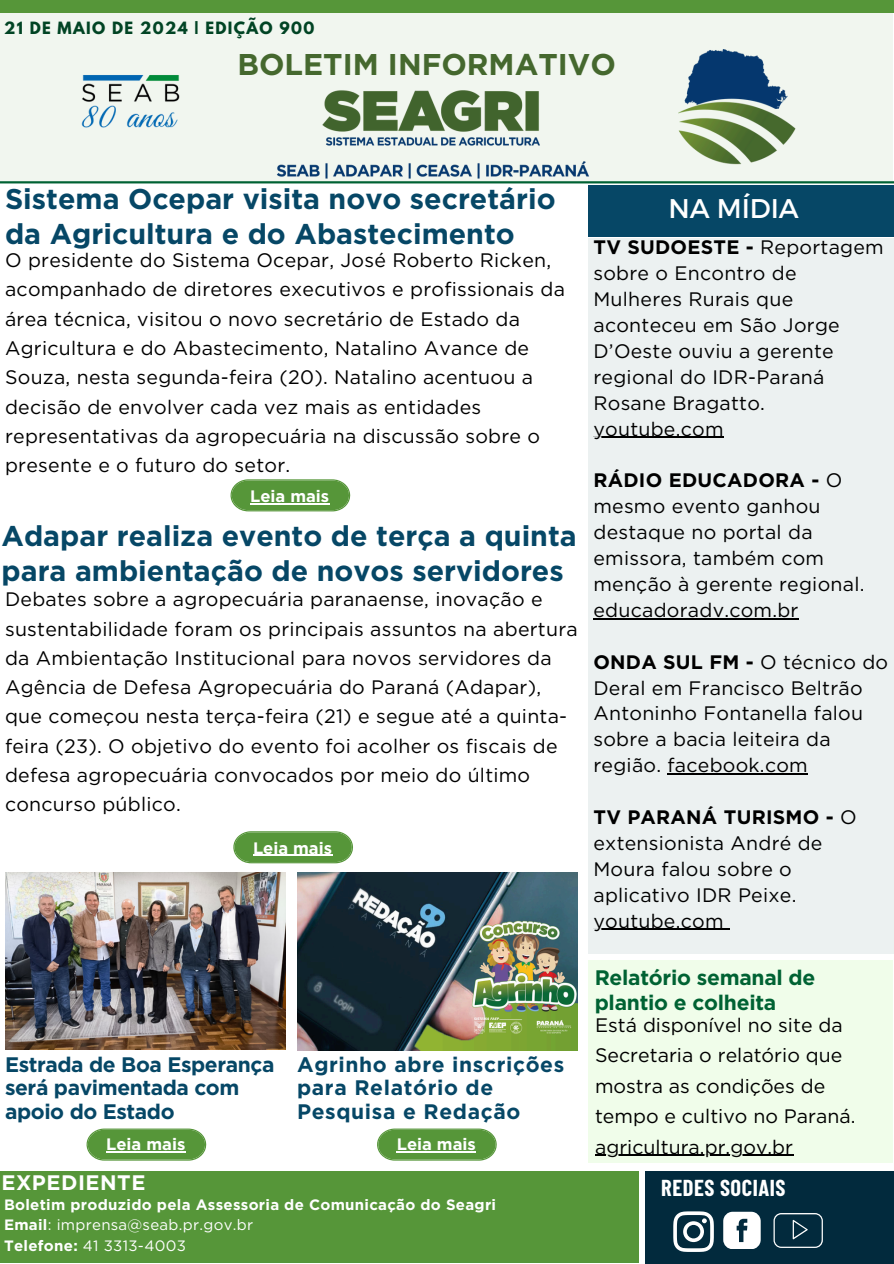
<style>
.page{position:relative;width:894px;height:1264px;background:#fff}
.page>*{position:absolute;margin:0;border:0;box-sizing:border-box;transform-origin:0 0}
.t1{font:700 30px "Gotham";color:#45682e}
.t2{font:700 28.5px/34.8px "Gotham";color:#064766}
.t3{font:27px "Montserrat";color:#fff}
.t4{font:700 22.5px "Barlow Condensed";letter-spacing:.025em;color:#fff}
.t5{font:700 21px/23.7px "Gotham";letter-spacing:.03em;color:#064766}
.t6{font:700 21px/23.7px "Gotham";letter-spacing:-.02em;color:#064766}
.t7{font:700 21px/24.8px "Gotham";letter-spacing:-.015em;color:#006233}
.t8{font:700 21px "Gotham";letter-spacing:.025em;color:#fff}
.t9{font:19.5px/25.8px "Gotham";letter-spacing:.015em;color:#000}
.t10{font:700 19.5px "Gotham";letter-spacing:.015em;color:#000}
.t11{font:700 16.5px "Gotham";color:#fff}
.t12{font:700 15px "Gotham";letter-spacing:.02em;color:#fff}
.t13{font:15px "Gotham";letter-spacing:.02em;color:#fff}
.t14{font:700 15px "League Spartan";letter-spacing:.09em;color:#014424}
.s1{font-weight:700}
.s2{font-weight:400}
</style>
<div class="page">
<hr style="left:0;top:181px;width:893px;height:2px;background:#006233">
<div style="left:0;top:12px;width:892px;height:169px;background:#f1f6ef"></div>
<img style="left:678px;top:49px;width:118px;height:116px">
<div style="left:0;top:0;width:893px;height:12px;background:#569639"></div>
<div style="left:0;top:1170px;width:638px;height:92px;background:#569639"></div>
<div style="left:587px;top:238px;width:306px;height:715px;background:#ecf1f1"></div>
<div style="left:588px;top:185px;width:305px;height:52px;background:#064766"></div>
<img style="left:81px;top:75px;width:99px;height:53px">
<div style="left:644px;top:1170px;width:249px;height:93px;background:#022a3d"></div>
<svg style="left:673px;top:1211px;width:40px;height:40px"></svg>
<svg style="left:723px;top:1211px;width:38px;height:38px"></svg>
<svg style="left:773px;top:1213px;width:50px;height:35px"></svg>
<img style="left:243px;top:90px;width:380px;height:94px">
<svg style="left:377px;top:1128px;width:120px;height:32px;background:#69a250"></svg>
<svg style="left:86px;top:1128px;width:120px;height:32px;background:#69a250"></svg>
<svg style="left:230px;top:479px;width:120px;height:32px;background:#68a14e"></svg>
<div style="left:588px;top:960px;width:304px;height:203px;background:#f0fdea"></div>
<svg style="left:233px;top:831px;width:120px;height:32px;background:#649f4a"></svg>
<img style="left:5px;top:872px;width:281px;height:177px">
<img style="left:297px;top:872px;width:280px;height:178px">
<hr style="left:593px;top:437px;width:130px;height:1px;background:#000">
<hr style="left:593px;top:618px;width:205px;height:1px;background:#000">
<hr style="left:667px;top:773px;width:140px;height:1px;background:#000">
<hr style="left:593px;top:928px;width:130px;height:1px;background:#000">
<hr style="left:396px;top:1151px;width:79px;height:1px;background:#fff">
<hr style="left:106px;top:1151px;width:79px;height:1px;background:#fff">
<hr style="left:250px;top:503px;width:79px;height:1px;background:#fff">
<hr style="left:595px;top:1154px;width:198px;height:1px;background:#000">
<hr style="left:253px;top:854px;width:79px;height:2px;background:#fff">
<p class="t14" style="left:4px;top:20px;width:312px">21 DE MAIO DE 2024 | EDIÇÃO 900</p>
<p class="t1" style="left:237px;top:46px;width:380px">BOLETIM INFORMATIVO</p>
<h5 class="t2" style="left:5px;top:182px;width:552px">Sistema Ocepar visita novo secretário da Agricultura e do Abastecimento</h5>
<h6 class="t9" style="left:5px;top:245px;width:561px;line-height:29.2px">O presidente do Sistema Ocepar, José Roberto Ricken, acompanhado de diretores executivos e profissionais da área técnica, visitou o novo secretário de Estado da Agricultura e do Abastecimento, Natalino Avance de Souza, nesta segunda-feira (20). Natalino acentuou a decisão de envolver cada vez mais as entidades representativas da agropecuária na discussão sobre o presente e o futuro do setor.</h6>
<p class="t11" style="left:250px;top:486px;width:81px">Leia mais</p>
<p class="t2" style="left:2px;top:518px;width:576px">Adapar realiza evento de terça a quinta para ambientação de novos servidores</p>
<p class="t9" style="left:5px;top:584px;width:574px;line-height:29.2px">Debates sobre a agropecuária paranaense, inovação e sustentabilidade foram os principais assuntos na abertura da Ambientação Institucional para novos servidores da Agência de Defesa Agropecuária do Paraná (Adapar), que começou nesta terça-feira (21) e segue até a quinta&shy;feira (23). O objetivo do evento foi acolher os fiscais de defesa agropecuária convocados por meio do último concurso público.</p>
<p class="t11" style="left:253px;top:837px;width:81px">Leia mais</p>
<h5 class="t6" style="left:5px;top:1052px;width:271px">Estrada de Boa Esperança será pavimentada com apoio do Estado</h5>
<p class="t11" style="left:106px;top:1134px;width:81px">Leia mais</p>
<h5 class="t5" style="left:297px;top:1052px;width:269px">Agrinho abre inscrições para Relatório de<br>Pesquisa e Redação</h5>
<h6 class="t11" style="left:396px;top:1134px;width:81px">Leia mais</h6>
<p class="t3" style="left:668px;top:191px;width:132px">NA MÍDIA</p>
<h6 class="t9" style="left:593px;top:234px;width:292px"><span class="s1">TV SUDOESTE -</span> Reportagem sobre o Encontro de<br>Mulheres Rurais que aconteceu em São Jorge<br>D’Oeste ouviu a gerente regional do IDR-Paraná<br>Rosane Bragatto.</h6>
<h6 class="t9" style="left:593px;top:416px;width:131px">youtube.com</h6>
<h6 class="t9" style="left:593px;top:467px;width:272px"><span class="s1">RÁDIO EDUCADORA -</span> O mesmo evento ganhou destaque no portal da emissora, também com menção à gerente regional. educadoradv.com.br</h6>
<h6 class="t10" style="left:593px;top:650px;width:296px">ONDA SUL FM - <span class="s2">O técnico do</span></h6>
<h6 class="t9" style="left:593px;top:674px;width:271px">Deral em Francisco Beltrão<br>Antoninho Fontanella falou sobre a bacia leiteira da região. facebook.com</h6>
<h6 class="t10" style="left:593px;top:805px;width:264px">TV PARANÁ TURISMO - <span class="s2">O</span></h6>
<p class="t9" style="left:593px;top:830px;width:230px">extensionista André de<br>Moura falou sobre o aplicativo IDR Peixe.</p>
<p class="t9" style="left:593px;top:907px;width:131px">youtube.com</p>
<p class="t7" style="left:594px;top:965px;width:222px">Relatório semanal de plantio e colheita</p>
<p class="t9" style="left:595px;top:1009px;width:262px;line-height:30.3px">Está disponível no site da<br>Secretaria o relatório que mostra as condições de tempo e cultivo no Paraná.</p>
<h4 class="t9" style="left:595px;top:1133px;width:199px">agricultura.pr.gov.br</h4>
<p class="t8" style="left:2px;top:1169px;width:145px">EXPEDIENTE</p>
<p class="t4" style="left:661px;top:1173px;width:126px">REDES SOCIAIS</p>
<p class="t4" style="left:652px;top:1176px;width:126px">REDES SOCIAIS</p>
<h2 class="t12" style="left:4px;top:1195px;width:493px">Boletim produzido pela Assessoria de Comunicação do Seagri</h2>
<h6 class="t13" style="left:4px;top:1215px;width:250px"><span class="s1">Email</span>: imprensa@seab.pr.gov.br</h6>
<p class="t13" style="left:4px;top:1236px;width:183px"><span class="s1">Telefone:</span> 41 3313-4003</p>
</div>
